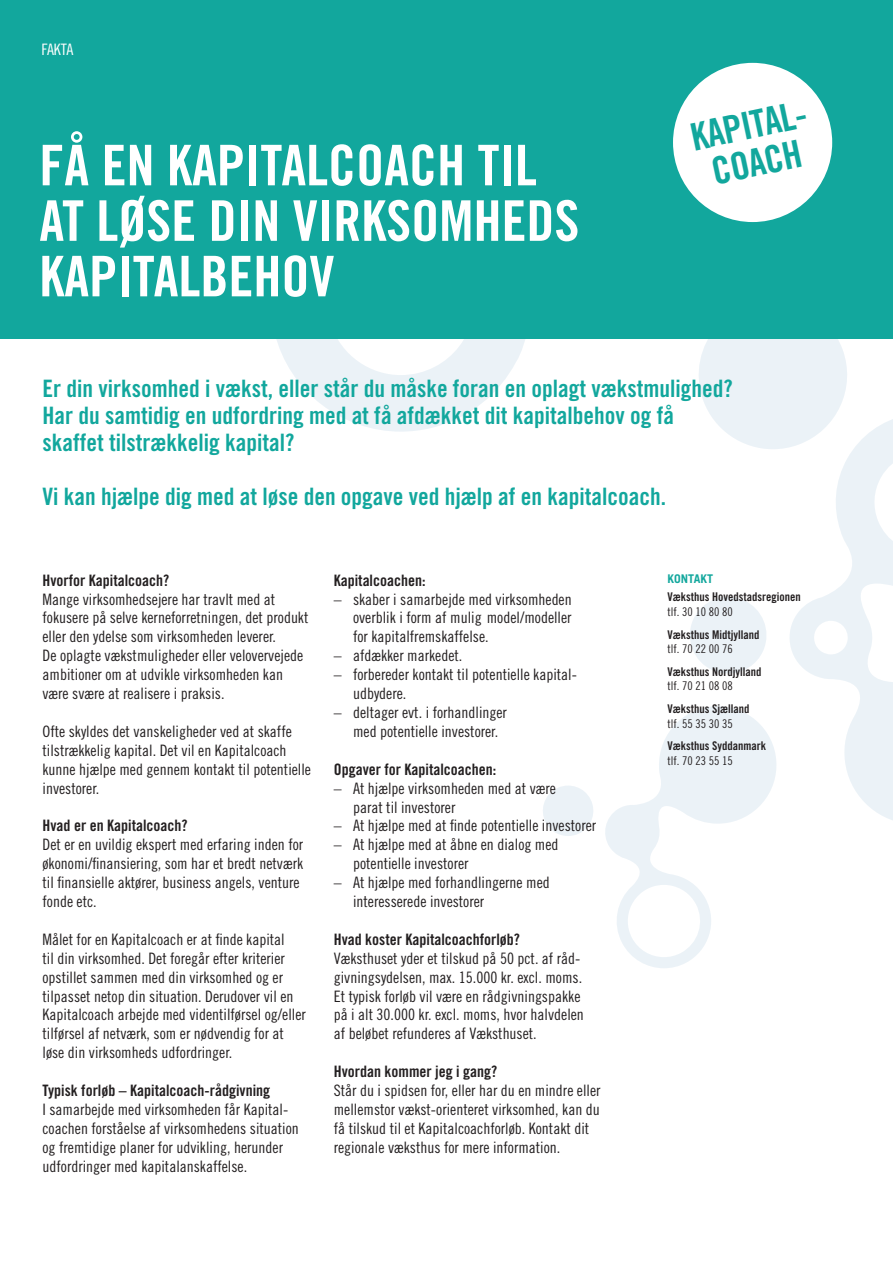
<style>
.page{position:relative;width:893px;height:1263px;background:#fff}
.page>*{position:absolute;margin:0;border:0;box-sizing:border-box;transform-origin:0 0}
.Overskrift{font:56.1px/55.5px "Trade Gothic Bold Cond Twenty";color:#fff}
.Overskrift-2{font:38.1px/38.1px "Trade Gothic Bold Cond Twenty";color:#12a79d;text-align:center}
.Manchet{font:24px/27px "Trade Gothic Bold Cond Twenty";color:#12a79d}
.Brød{font:15.75px/18.9px "Trade Gothic Cond Eighteen";color:#231f20}
.Mellemrubrik{font:15.75px "Trade Gothic Bold Cond Twenty";color:#231f20}
.Brød-2{font:15.75px "Trade Gothic Bold Cond Twenty";color:#231f20}
.Brød-3{font:15.75px "Trade Gothic Cond Eighteen";letter-spacing:-.02em;color:#fff}
.Mellemrubrik-2{font:12px/14.4px "Trade Gothic Bold Cond Twenty";color:#231f20}
.Mellemrubrik-3{font:700 12px "Trade Gothic";color:#12a79d}
.s1{font-family:"Trade Gothic Cond Eighteen"}
</style>
<div class="page">
<svg style="left:276px;top:339px;width:249px;height:93px"></svg>
<svg style="left:690px;top:339px;width:203px;height:481px"></svg>
<svg style="left:605px;top:706px;width:178px;height:262px"></svg>
<svg style="left:543px;top:786px;width:50px;height:50px"></svg>
<div style="left:0;top:0;width:893px;height:339px;background:#12a79d"></div>
<div style="left:673px;top:63px;width:159px;height:159px;background:#fff;border-radius:50%"></div>
<p class="Brød-3" style="left:41px;top:40px;width:34px">FAKTA</p>
<p class="Overskrift" style="left:39px;top:137px;width:499px">FÅ EN KAPITALCOACH TIL</p>
<p class="Overskrift" style="left:39px;top:193px;width:542px">AT LØSE DIN VIRKSOMHEDS<br>KAPITALBEHOV</p>
<p class="Overskrift-2" style="left:687px;top:119px;width:126px;rotate:-12deg">KAPITAL-<br>COACH</p>
<p class="Manchet" style="left:43px;top:375px;width:692px">Er din virksomhed i vækst, eller står du måske foran en oplagt vækstmulighed?<br>Har du samtidig en udfordring med at få afdækket dit kapitalbehov og få skaffet tilstrækkelig kapital?</p>
<p class="Manchet" style="left:43px;top:483px;width:625px">Vi kan hjælpe dig med at løse den opgave ved hjælp af en kapitalcoach.</p>
<p class="Mellemrubrik" style="left:43px;top:570px;width:128px">Hvorfor Kapitalcoach?</p>
<p class="Brød" style="left:43px;top:589px;width:234px">Mange virksomhedsejere har travlt med at</p>
<p class="Brød" style="left:43px;top:608px;width:267px">fokusere på selve kerneforretningen, det produkt eller den ydelse som virksomheden leverer.<br>De oplagte vækstmuligheder eller velovervejede ambitioner om at udvikle virksomheden kan være svære at realisere i praksis.</p>
<p class="Brød" style="left:43px;top:722px;width:270px">Ofte skyldes det vanskeligheder ved at skaffe tilstrækkelig kapital. Det vil en Kapitalcoach kunne hjælpe med gennem kontakt til potentielle investorer.</p>
<p class="Mellemrubrik" style="left:43px;top:816px;width:147px">Hvad er en Kapitalcoach?</p>
<p class="Brød" style="left:43px;top:835px;width:262px">Det er en uvildig ekspert med erfaring inden for økonomi/finansiering, som har et bredt netværk til finansielle aktører, business angels, venture fonde etc.</p>
<p class="Brød" style="left:43px;top:929px;width:244px">Målet for en Kapitalcoach er at finde kapital</p>
<p class="Brød" style="left:43px;top:948px;width:265px">til din virksomhed. Det foregår efter kriterier opstillet sammen med din virksomhed og er tilpasset netop din situation. Derudover vil en Kapitalcoach arbejde med videntilførsel og/eller</p>
<p class="Brød" style="left:43px;top:1024px;width:243px">tilførsel af netværk, som er nødvendig for at</p>
<p class="Brød" style="left:43px;top:1043px;width:191px">løse din virksomheds udfordringer.</p>
<p class="Mellemrubrik" style="left:43px;top:1081px;width:229px">Typisk forløb – Kapitalcoach-rådgivning</p>
<p class="Brød" style="left:43px;top:1100px;width:258px">I samarbejde med virksomheden får Kapital&shy;coachen forståelse af virksomhedens situation og fremtidige planer for udvikling, herunder udfordringer med kapitalanskaffelse.</p>
<p class="Mellemrubrik" style="left:334px;top:570px;width:93px">Kapitalcoachen:</p>
<p class="Brød" style="left:353px;top:589px;width:220px;text-align:justify;text-indent:-19px">– skaber i samarbejde med virksomheden overblik i form af mulig model/modeller for kapitalfremskaffelse.</p>
<p class="Brød" style="left:334px;top:646px;width:130px">– afdækker markedet.</p>
<p class="Brød" style="left:353px;top:665px;width:225px;text-indent:-19px">– forbereder kontakt til potentielle kapital&shy;udbydere.</p>
<p class="Brød" style="left:353px;top:703px;width:155px;text-indent:-19px">– deltager evt. i forhandlinger med potentielle investorer.</p>
<p class="Mellemrubrik" style="left:334px;top:759px;width:164px">Opgaver for Kapitalcoachen:</p>
<p class="Brød" style="left:353px;top:778px;width:204px;text-indent:-19px">– At hjælpe virksomheden med at være parat til investorer</p>
<p class="Brød" style="left:334px;top:816px;width:264px">– At hjælpe med at finde potentielle investorer</p>
<p class="Brød" style="left:353px;top:835px;width:207px;text-indent:-19px">– At hjælpe med at åbne en dialog med potentielle investorer</p>
<p class="Brød" style="left:353px;top:873px;width:198px;text-indent:-19px">– At hjælpe med forhandlingerne med interesserede investorer</p>
<p class="Brød-2" style="left:334px;top:930px;width:188px">Hvad koster Kapitalcoachforløb?</p>
<p class="Brød" style="left:334px;top:948px;width:250px">Væksthuset yder et tilskud på 50 pct. af råd&shy;givningsydelsen, max. 15.000 kr. excl. moms.</p>
<p class="Brød" style="left:334px;top:986px;width:252px">Et typisk forløb vil være en rådgivningspakke på i alt 30.000 kr. excl. moms, hvor halvdelen</p>
<p class="Brød" style="left:334px;top:1024px;width:204px">af beløbet refunderes af Væksthuset.</p>
<p class="Mellemrubrik" style="left:334px;top:1062px;width:165px">Hvordan kommer jeg i gang?</p>
<p class="Brød" style="left:334px;top:1081px;width:268px">Står du i spidsen for, eller har du en mindre eller mellemstor vækst-orienteret virksomhed, kan du få tilskud til et Kapitalcoachforløb. Kontakt dit regionale væksthus for mere information.</p>
<p class="Mellemrubrik-3" style="left:668px;top:571px;width:47px">KONTAKT</p>
<p class="Mellemrubrik-2" style="left:668px;top:590px;width:135px">Væksthus Hovedstadsregionen <span class="s1">tlf. 30 10 80 80</span></p>
<p class="Mellemrubrik-2" style="left:668px;top:627px;width:93px">Væksthus Midtjylland <span class="s1">tlf. 70 22 00 76</span></p>
<p class="Mellemrubrik-2" style="left:668px;top:664px;width:95px">Væksthus Nordjylland <span class="s1">tlf. 70 21 08 08</span></p>
<p class="Mellemrubrik-2" style="left:668px;top:701px;width:83px">Væksthus Sjælland <span class="s1">tlf. 55 35 30 35</span></p>
<p class="Mellemrubrik-2" style="left:668px;top:739px;width:100px">Væksthus Syddanmark <span class="s1">tlf. 70 23 55 15</span></p>
</div>
